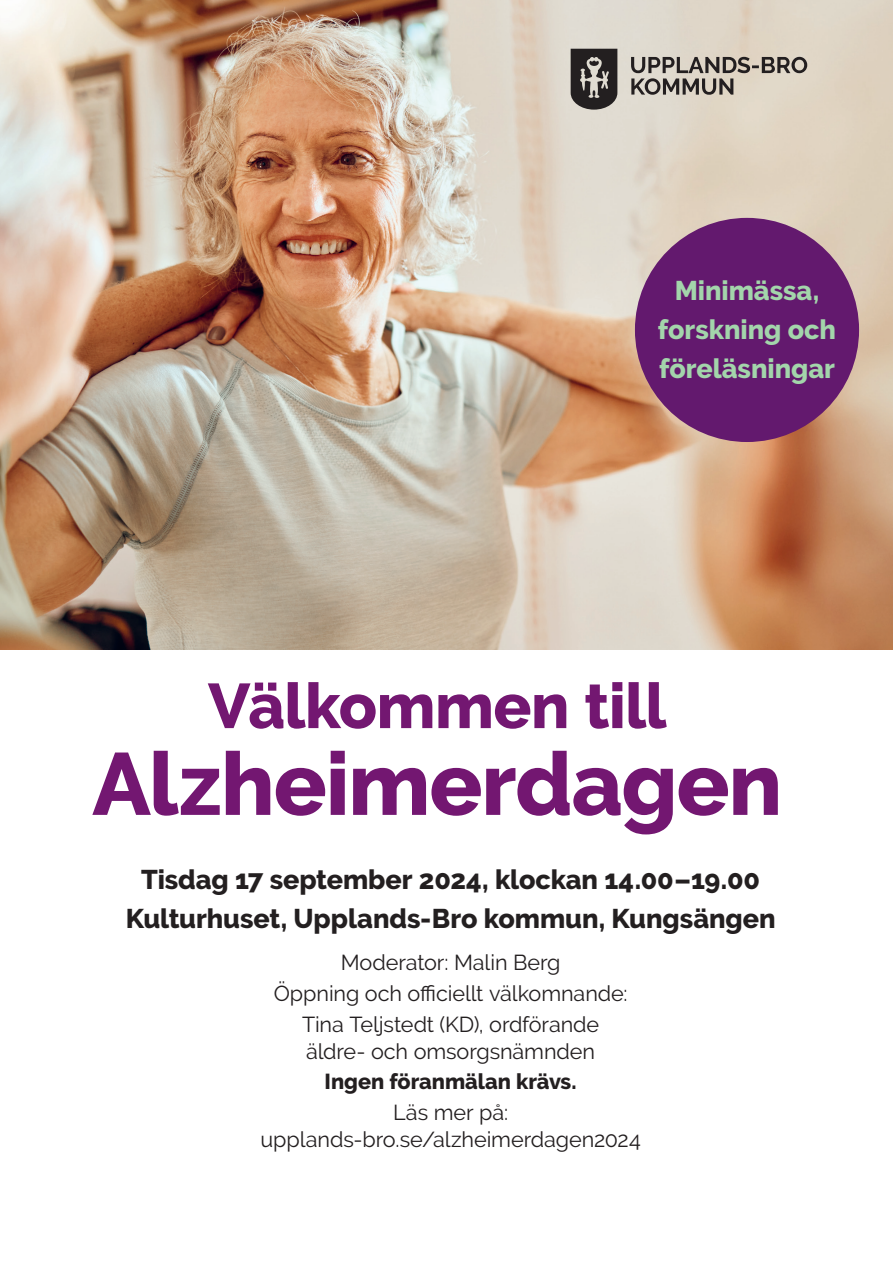
<style>
.page{position:relative;width:893px;height:1263px;background:#fff}
.page>*{position:absolute;margin:0;border:0;box-sizing:border-box;transform-origin:0 0}
.t1{font:800 87.9px "Raleway";letter-spacing:-.015em;color:#731771}
.t2{font:800 63px "Raleway";letter-spacing:-.01em;color:#731771}
.t3{font:800 27px/39px "Raleway";letter-spacing:-.005em;color:#231f20;text-align:center}
.t4{font:800 27px/38.5px "Raleway";color:#a3d5ab;text-align:center}
.t5{font:21.6px/30.8px "Raleway";letter-spacing:-.005em;color:#231f20;text-align:center}
.t6{font:800 21.6px "Raleway";color:#231f20}
</style>
<div class="page">
<img style="left:0;top:0;width:893px;height:649px">
<svg style="left:571px;top:49px;width:46px;height:61px;background:#4f4b49"></svg>
<svg style="left:631px;top:57px;width:176px;height:38px;background:#a59d94"></svg>
<div style="left:635px;top:218px;width:224px;height:224px;background:#63196e;border-radius:50%"></div>
<p class="t4" style="left:658px;top:272px;width:180px">Minimässa, forskning och föreläsningar</p>
<h2 class="t2" style="left:208px;top:670px;width:460px">Välkommen till</h2>
<h1 class="t1" style="left:92px;top:734px;width:692px">Alzheimerdagen</h1>
<p class="t3" style="left:126px;top:860px;width:651px">Tisdag 17 september 2024, klockan 14.00–19.00<br>Kulturhuset, Upplands-Bro kommun, Kungsängen</p>
<p class="t5" style="left:274px;top:947px;width:355px">Moderator: Malin Berg<br>Öppning och officiellt välkomnande:<br>Tina Teljstedt (KD), ordförande</p>
<p class="t5" style="left:306px;top:1035px;width:291px">äldre- och omsorgsnämnden</p>
<p class="t6" style="left:325px;top:1069px;width:254px">Ingen föranmälan krävs.</p>
<p class="t5" style="left:260px;top:1099px;width:382px;line-height:27px">Läs mer på: upplands-bro.se/alzheimerdagen2024</p>
</div>
